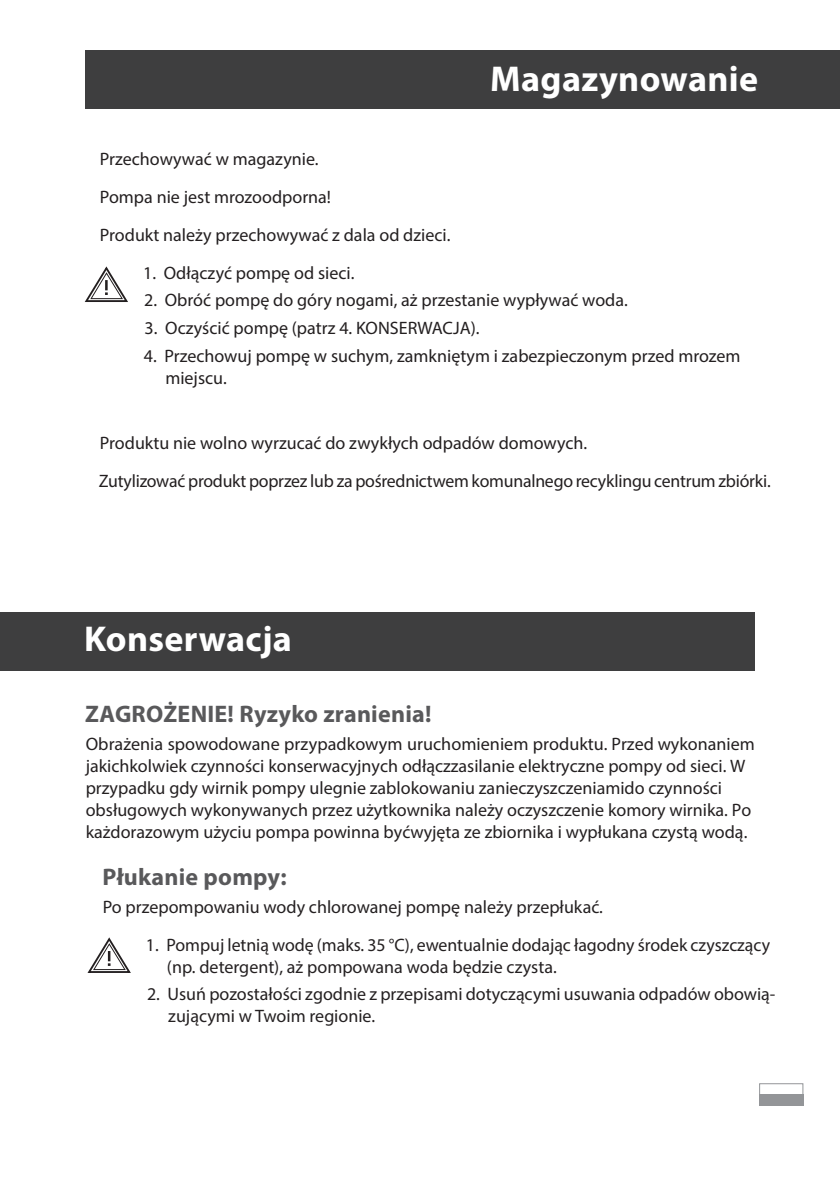
<style>
.page{position:relative;width:840px;height:1191px;background:#fff}
.page>*{position:absolute;margin:0;border:0;box-sizing:border-box;transform-origin:0 0}
.t1{font:700 36px "Myriad Pro";letter-spacing:.01em;color:#fff}
.t2{font:700 24px "Myriad Pro";letter-spacing:.01em;color:#59595b}
.t3{font:18px/22px "Myriad Pro";color:#242021}
.t4{font:18px/38px "Myriad Pro";color:#231f20}
</style>
<div class="page">
<div style="left:758px;top:1083px;width:45px;height:23px;border:1px solid #939598"></div>
<div style="left:758px;top:1094px;width:44px;height:12px;background:#939598"></div>
<div style="left:85px;top:51px;width:754px;height:58px;background:#3e3e3f"></div>
<svg style="left:84px;top:266px;width:44px;height:36px"></svg>
<div style="left:0;top:612px;width:754px;height:58px;background:#3e3e3f"></div>
<svg style="left:87px;top:937px;width:44px;height:36px"></svg>
<h1 class="t1" style="left:490px;top:56px;width:269px">Magazynowanie</h1>
<p class="t4" style="left:100px;top:139px;width:352px">Przechowywać w magazynie.<br>Pompa nie jest mrozoodporna!<br>Produkt należy przechowywać z dala od dzieci.</p>
<p class="t4" style="left:143px;top:253px;width:213px">1. Odłączyć pompę od sieci.</p>
<p class="t4" style="left:144px;top:281px;width:485px">2. Obróć pompę do góry nogami, aż przestanie wypływać woda.</p>
<p class="t4" style="left:144px;top:309px;width:336px">3. Oczyścić pompę (patrz 4. KONSERWACJA).</p>
<p class="t4" style="left:165px;top:344px;width:576px;line-height:22px;text-indent:-21px">4. Przechowuj pompę w suchym, zamkniętym i zabezpieczonym przed mrozem miejscu.</p>
<p class="t4" style="left:99px;top:423px;width:673px">Produktu nie wolno wyrzucać do zwykłych odpadów domowych.<br>Zutylizować produkt poprzez lub za pośrednictwem komunalnego recyklingu centrum zbiórki.</p>
<h1 class="t1" style="left:84px;top:615px;width:209px">Konserwacja</h1>
<h2 class="t2" style="left:85px;top:698px;width:347px">ZAGROŻENIE! Ryzyko zranienia!</h2>
<p class="t3" style="left:86px;top:732px;width:670px">Obrażenia spowodowane przypadkowym uruchomieniem produktu. Przed wykonaniem jakichkolwiek czynności konserwacyjnych odłączzasilanie elektryczne pompy od sieci. W przypadku gdy wirnik pompy ulegnie zablokowaniu zanieczyszczeniamido czynności obsługowych wykonywanych przez użytkownika należy oczyszczenie komory wirnika. Po każdorazowym użyciu pompa powinna byćwyjęta ze zbiornika i wypłukana czystą wodą.</p>
<h2 class="t2" style="left:102px;top:861px;width:186px">Płukanie pompy:</h2>
<p class="t3" style="left:103px;top:895px;width:501px">Po przepompowaniu wody chlorowanej pompę należy przepłukać.</p>
<p class="t3" style="left:167px;top:933px;width:604px;text-indent:-21px">1. Pompuj letnią wodę (maks. 35 °C), ewentualnie dodając łagodny środek czyszczący (np. detergent), aż pompowana woda będzie czysta.</p>
<p class="t3" style="left:168px;top:983px;width:608px;text-indent:-21px">2. Usuń pozostałości zgodnie z przepisami dotyczącymi usuwania odpadów obowią&shy;zującymi w Twoim regionie.</p>
</div>
